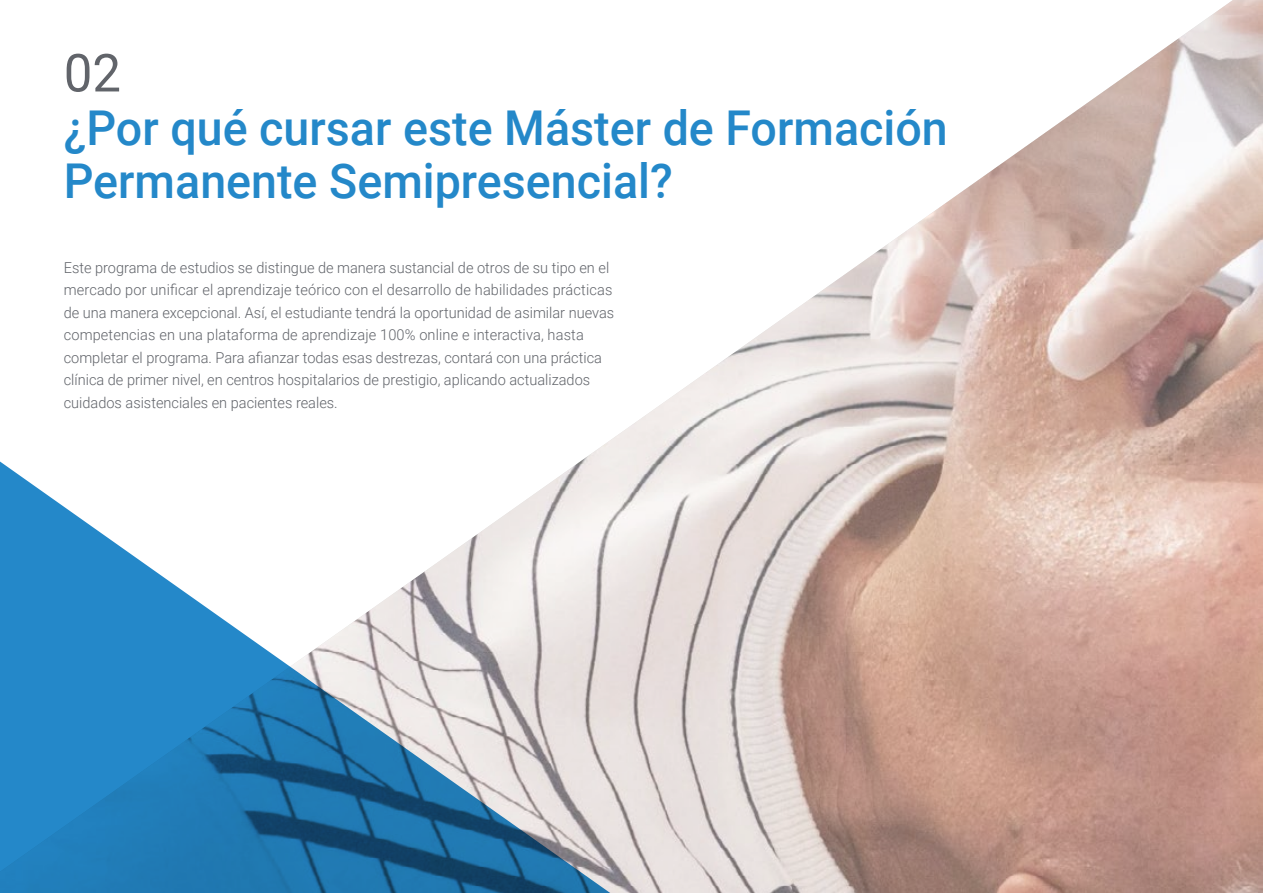
<style>
.page{position:relative;width:1263px;height:893px;background:#fff}
.page>*{position:absolute;margin:0;border:0;box-sizing:border-box;transform-origin:0 0}
.t1{font:52.5px "Roboto";color:#61646a}
.t2{font:500 48px/52.5px "Roboto";color:#2488c9}
.t3{font:300 15px/22.5px "Roboto";color:#61646a}
</style>
<div class="page">
<img style="left:602px;top:0;width:661px;height:893px">
<svg style="left:0;top:446px;width:640px;height:447px"></svg>
<h1 class="t1" style="left:64px;top:36px;width:59px">02</h1>
<h2 class="t2" style="left:64px;top:100px;width:885px">¿Por qué cursar este Máster de Formación<br>Permanente Semipresencial?</h2>
<p class="t3" style="left:64px;top:255px;width:552px">Este programa de estudios se distingue de manera sustancial de otros de su tipo en el mercado por unificar el aprendizaje teórico con el desarrollo de habilidades prácticas de una manera excepcional. Así, el estudiante tendrá la oportunidad de asimilar nuevas competencias en una plataforma de aprendizaje 100% online e interactiva, hasta completar el programa. Para afianzar todas esas destrezas, contará con una práctica clínica de primer nivel, en centros hospitalarios de prestigio, aplicando actualizados cuidados asistenciales en pacientes reales.</p>
</div>
